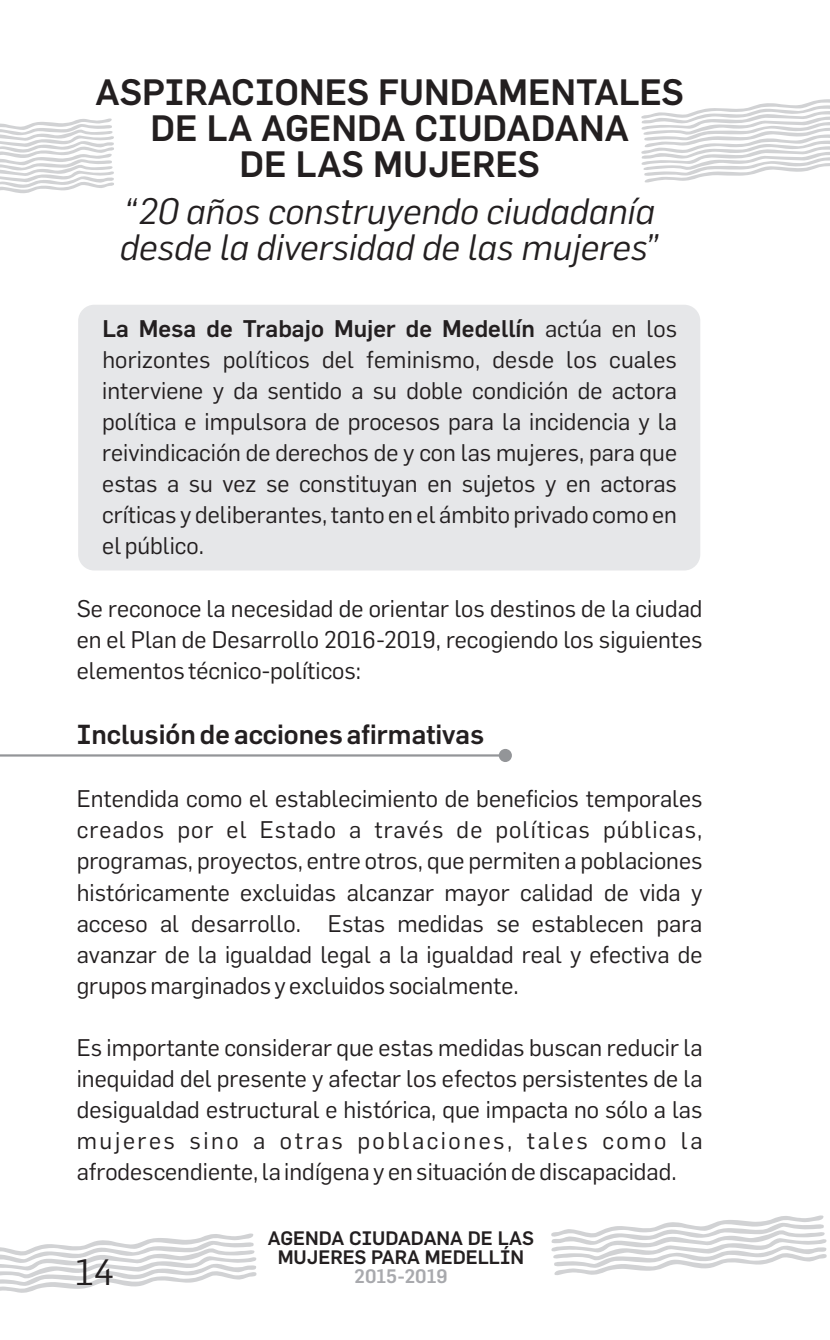
<style>
.page{position:relative;width:830px;height:1340px;background:#fff}
.page>*{position:absolute;margin:0;border:0;box-sizing:border-box;transform-origin:0 0}
.t1{font:italic 36px/36px "Flama";color:#231f20}
.t2{font:500 36px/36px "Flama";color:#231f20;text-align:center}
.t3{font:36px "Flama";color:#231f20}
.t4{font:500 27px "Flama";color:#231f20}
.t5{font:23.62px/31.1px "Flama";color:#231f20;text-align:justify}
.t6{font:500 19.12px/19.1px "Flama";color:#231f20;text-align:center}
.t7{font:500 19.12px "Flama";color:#a8a9ad}
.s1{font-weight:500}
</style>
<div class="page">
<svg style="left:641px;top:99px;width:188px;height:84px"></svg>
<div style="left:78px;top:305px;width:622px;height:265px;background:#e6e7e9;border-radius:16px"></div>
<svg style="left:0;top:1233px;width:257px;height:60px"></svg>
<svg style="left:551px;top:1215px;width:276px;height:60px"></svg>
<div style="left:498px;top:749px;width:13px;height:13px;background:#939598;border-radius:50%"></div>
<hr style="left:0;top:754px;width:505px;height:2px;background:#939598">
<svg style="left:0;top:118px;width:114px;height:75px"></svg>
<h1 class="t2" style="left:95px;top:77px;width:589px">ASPIRACIONES FUNDAMENTALES<br>DE LA AGENDA CIUDADANA<br>DE LAS MUJERES</h1>
<h1 class="t1" style="left:120px;top:195px;width:541px">“20 años construyendo ciudadanía desde la diversidad de las mujeres”</h1>
<p class="t5" style="left:102px;top:314px;width:576px"><span class="s1">La Mesa de Trabajo Mujer de Medellín</span> actúa en los horizontes políticos del feminismo, desde los cuales interviene y da sentido a su doble condición de actora política e impulsora de procesos para la incidencia y la reivindicación de derechos de y con las mujeres, para que estas a su vez se constituyan en sujetos y en actoras críticas y deliberantes, tanto en el ámbito privado como en el público.</p>
<p class="t5" style="left:77px;top:594px;width:627px">Se reconoce la necesidad de orientar los destinos de la ciudad en el Plan de Desarrollo 2016-2019, recogiendo los siguientes elementos técnico-políticos:</p>
<p class="t4" style="left:77px;top:722px;width:409px">Inclusión de acciones afirmativas</p>
<p class="t5" style="left:77px;top:784px;width:627px">Entendida como el establecimiento de beneficios temporales creados por el Estado a través de políticas públicas, programas, proyectos, entre otros, que permiten a poblaciones históricamente excluidas alcanzar mayor calidad de vida y acceso al desarrollo. Estas medidas se establecen para avanzar de la igualdad legal a la igualdad real y efectiva de grupos marginados y excluidos socialmente.</p>
<p class="t5" style="left:77px;top:1033px;width:627px">Es importante considerar que estas medidas buscan reducir la inequidad del presente y afectar los efectos persistentes de la desigualdad estructural e histórica, que impacta no sólo a las mujeres sino a otras poblaciones, tales como la afrodescendiente, la indígena y en situación de discapacidad.</p>
<p class="t6" style="left:268px;top:1229px;width:267px">AGENDA CIUDADANA DE LAS<br>MUJERES PARA MEDELLÍN</p>
<h1 class="t3" style="left:75px;top:1256px;width:40px">14</h1>
<p class="t7" style="left:354px;top:1267px;width:95px">2015-2019</p>
</div>
